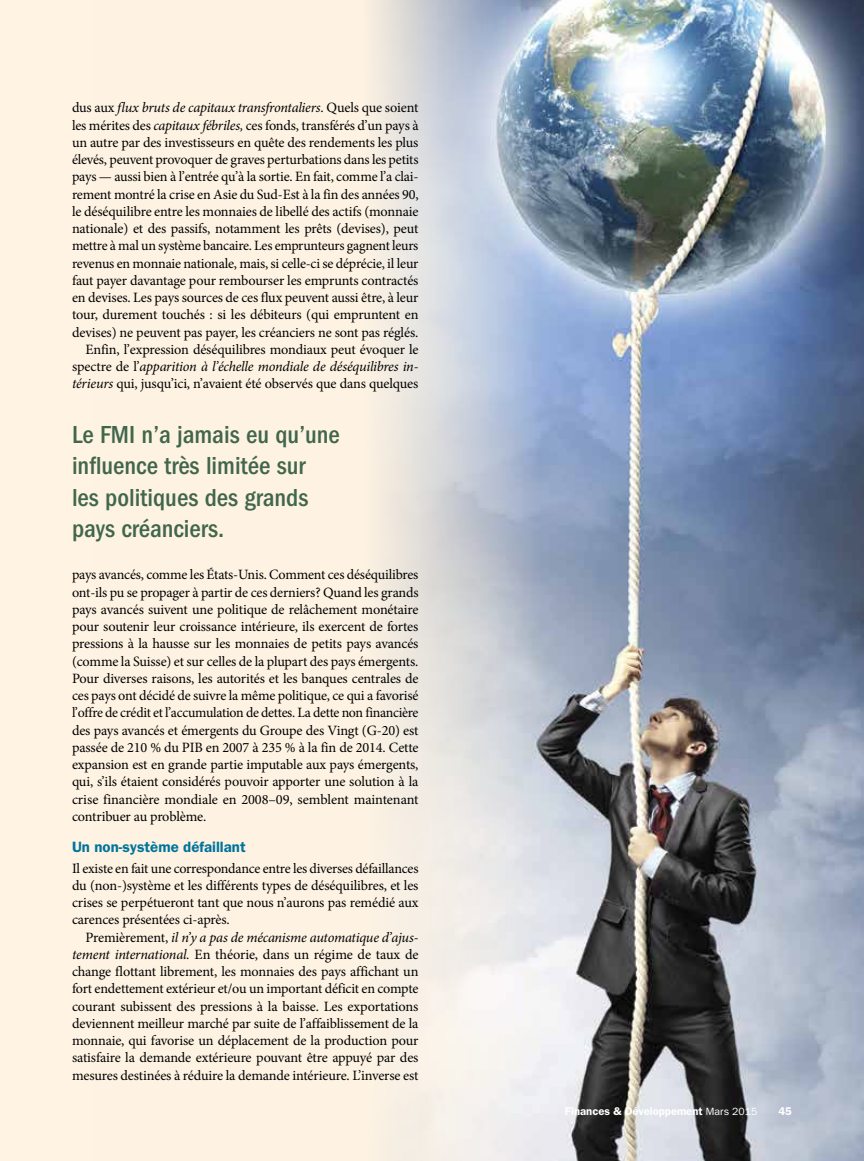
<style>
.page{position:relative;width:864px;height:1161px;background:#fff4e3}
.page>*{position:absolute;margin:0;border:0;box-sizing:border-box;transform-origin:0 0}
.t1{font:500 condensed 25.5px/31.5px "ITC Franklin Gothic Std";color:#41664c}
.t2{font:600 15px "ITC Franklin Gothic Std";color:#00749c}
.t3{font:14.25px/17.2px "Minion Pro";letter-spacing:-.01em;color:#000;text-align:justify}
.t4{font:600 11.25px "ITC Franklin Gothic Std";color:#fff}
.s1{font-style:italic}
.s2{font-weight:400;font-size:10.5px}
</style>
<div class="page">
<img style="left:373px;top:0;width:491px;height:1161px">
<p class="t3" style="left:72px;top:99px;width:348px;text-align:right">dus aux <span class="s1">flux bruts de capitaux transfrontaliers</span>. Quels que soient les mérites des <span class="s1">capitaux fébriles,</span> ces fonds, transférés d’un pays à un autre par des investisseurs en quête des rendements les plus élevés, peuvent provoquer de graves perturbations dans les petits pays — aussi bien à l’entrée qu’à la sortie. En fait, comme l’a clai&shy;rement montré la crise en Asie du Sud-Est à la fin des années 90, le déséquilibre entre les monnaies de libellé des actifs (monnaie nationale) et des passifs, notamment les prêts (devises), peut mettre à mal un système bancaire. Les emprunteurs gagnent leurs revenus en monnaie nationale, mais, si celle-ci se déprécie, il leur faut payer davantage pour rembourser les emprunts contractés en devises. Les pays sources de ces flux peuvent aussi être, à leur tour, durement touchés : si les débiteurs (qui empruntent en devises) ne peuvent pas payer, les créanciers ne sont pas réglés.<br>Enfin, l’expression déséquilibres mondiaux peut évoquer le spectre de l’<span class="s1">apparition à l’échelle mondiale de déséquilibres in&shy;térieurs</span> qui, jusqu’ici, n’avaient été observés que dans quelques</p>
<h1 class="t1" style="left:72px;top:419px;width:269px">Le FMI n’a jamais eu qu’une influence très limitée sur<br>les politiques des grands pays créanciers.</h1>
<p class="t3" style="left:72px;top:566px;width:348px">pays avancés, comme les États-Unis. Comment ces déséquilibres ont-ils pu se propager à partir de ces derniers? Quand les grands pays avancés suivent une politique de relâchement monétaire pour soutenir leur croissance intérieure, ils exercent de fortes pressions à la hausse sur les monnaies de petits pays avancés (comme la Suisse) et sur celles de la plupart des pays émergents.<br>Pour diverses raisons, les autorités et les banques centrales de ces pays ont décidé de suivre la même politique, ce qui a favorisé l’offre de crédit et l’accumulation de dettes. La dette non financière des pays avancés et émergents du Groupe des Vingt (G-20) est passée de 210 % du PIB en 2007 à 235 % à la fin de 2014. Cette expansion est en grande partie imputable aux pays émergents, qui, s’ils étaient considérés pouvoir apporter une solution à la crise financière mondiale en 2008–09, semblent maintenant contribuer au problème.</p>
<p class="t2" style="left:72px;top:838px;width:175px">Un non-système défaillant</p>
<p class="t3" style="left:72px;top:860px;width:348px">Il existe en fait une correspondance entre les diverses défaillances du (non-)système et les différents types de déséquilibres, et les crises se perpétueront tant que nous n’aurons pas remédié aux carences présentées ci-après.</p>
<p class="t3" style="left:72px;top:929px;width:348px;text-indent:13px">Premièrement, <span class="s1">il n’y a pas de mécanisme automatique d’ajus&shy;tement international.</span> En théorie, dans un régime de taux de change flottant librement, les monnaies des pays affichant un fort endettement extérieur et/ou un important déficit en compte courant subissent des pressions à la baisse. Les exportations deviennent meilleur marché par suite de l’affaiblissement de la monnaie, qui favorise un déplacement de la production pour satisfaire la demande extérieure pouvant être appuyé par des mesures destinées à réduire la demande intérieure. L’inverse est</p>
<p class="t4" style="left:565px;top:1104px;width:194px">Finances &amp; Développement <span class="s2">Mars 2015</span></p>
<p class="t4" style="left:779px;top:1104px;width:15px">45</p>
</div>
